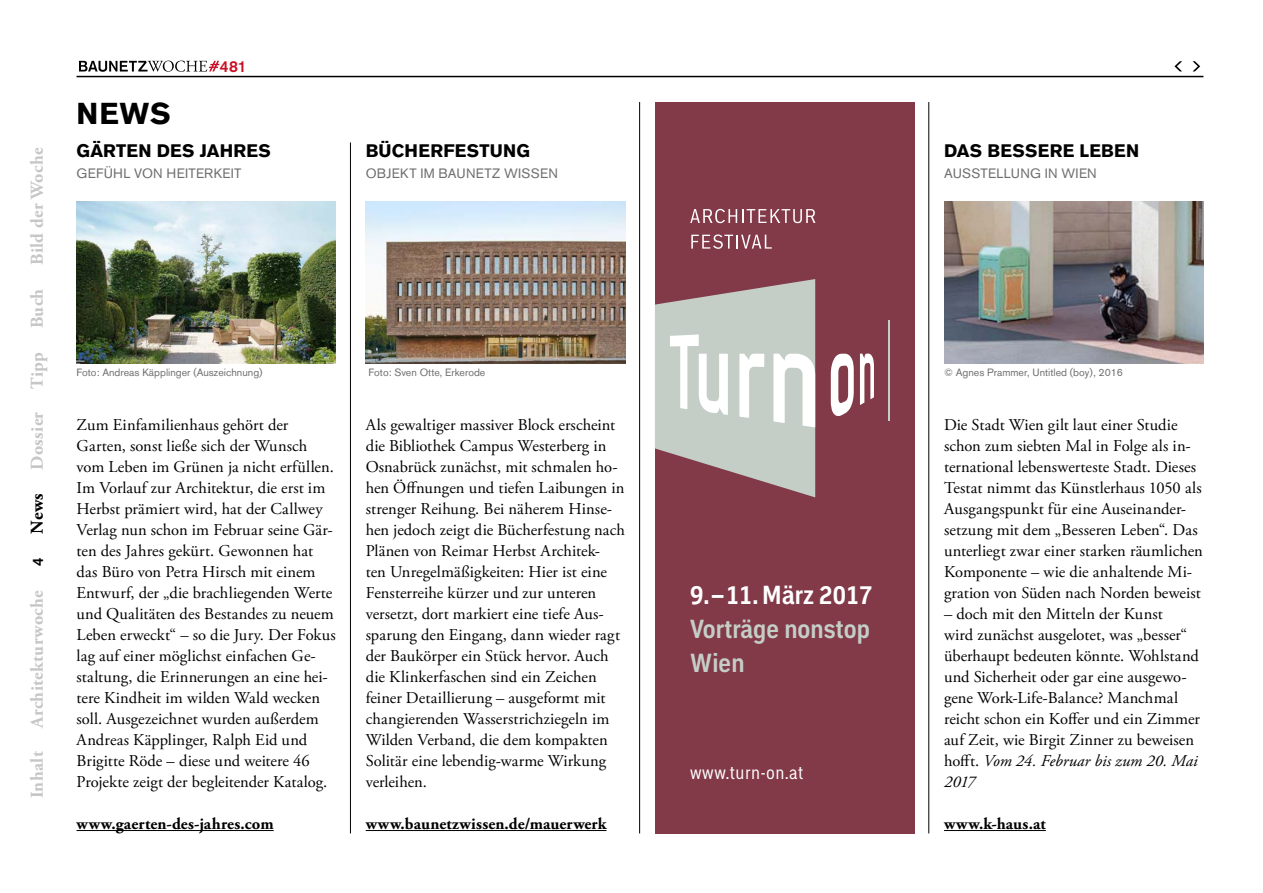
<style>
.page{position:relative;width:1263px;height:893px;background:#fff}
.page>*{position:absolute;margin:0;border:0;box-sizing:border-box;transform-origin:0 0}
.t1{font:700 30px "Akzidenz Grotesk BQ";color:#000}
.t2{font:700 condensed 25.8px/34px "Embarcadero MVB";letter-spacing:.005em;color:#c4cec7}
.t3{font:700 condensed 25.8px "Embarcadero MVB";letter-spacing:.005em;color:#fff}
.t4{font:condensed 18.45px "Embarcadero MVB";letter-spacing:.03em;color:#fff}
.t5{font:700 18px "Adobe Garamond Pro";letter-spacing:.02em;color:#c6c6c6}
.t6{font:700 18px "Akzidenz Grotesk BQ";letter-spacing:.015em;color:#000}
.t7{font:700 18px "Adobe Garamond Pro";color:#000}
.t8{font:16.5px/21px "Adobe Garamond Pro";letter-spacing:.005em;color:#000}
.t9{font:700 16.5px "Adobe Garamond Pro";letter-spacing:.01em;color:#000}
.t10{font:500 15.75px "Akzidenz Grotesk BQ";color:#cb0f26}
.t11{font:500 15px "Akzidenz Grotesk BQ";color:#000}
.t12{font:13.5px "Akzidenz Grotesk BQ";letter-spacing:.02em;color:#706f6f}
.t13{font:10.5px "Akzidenz Grotesk BQ";color:#706f6f}
.s1{font-style:italic}
</style>
<div class="page">
<hr style="left:77px;top:76px;width:1126px;height:1px;background:#000">
<svg style="left:1192px;top:61px;width:8px;height:10px"></svg>
<svg style="left:1174px;top:61px;width:8px;height:10px"></svg>
<hr style="left:77px;top:830px;width:197px;height:1px;background:#000">
<hr style="left:350px;top:142px;width:1px;height:691px;background:#000">
<hr style="left:639px;top:102px;width:1px;height:731px;background:#000">
<hr style="left:928px;top:102px;width:1px;height:731px;background:#000">
<hr style="left:366px;top:830px;width:240px;height:1px;background:#000">
<hr style="left:944px;top:830px;width:102px;height:1px;background:#000">
<img style="left:944px;top:202px;width:259px;height:162px">
<img style="left:77px;top:202px;width:259px;height:162px">
<img style="left:366px;top:202px;width:259px;height:162px">
<div style="left:655px;top:102px;width:259px;height:731px;background:#823948"></div>
<hr style="left:889px;top:320px;width:1px;height:101px;background:#c4cec7">
<svg style="left:655px;top:279px;width:160px;height:218px"></svg>
<svg style="left:860px;top:354px;width:14px;height:51px"></svg>
<svg style="left:831px;top:354px;width:23px;height:62px"></svg>
<svg style="left:690px;top:209px;width:125px;height:14px"></svg>
<svg style="left:691px;top:234px;width:81px;height:15px"></svg>
<svg style="left:79px;top:61px;width:140px;height:11px"></svg>
<p class="t5" style="left:27px;top:265px;width:119px;rotate:-90deg">Bild der Woche</p>
<p class="t5" style="left:27px;top:328px;width:41px;rotate:-90deg">Buch</p>
<p class="t5" style="left:27px;top:389px;width:38px;rotate:-90deg">Tipp</p>
<p class="t5" style="left:27px;top:470px;width:59px;rotate:-90deg">Dossier</p>
<p class="t7" style="left:27px;top:534px;width:42px;rotate:-90deg">News</p>
<p class="t11" style="left:29px;top:566px;width:10px;rotate:-90deg">4</p>
<p class="t5" style="left:27px;top:728px;width:139px;rotate:-90deg">Architekturwoche</p>
<p class="t5" style="left:27px;top:798px;width:49px;rotate:-90deg">Inhalt</p>
<h1 class="t1" style="left:77px;top:96px;width:96px">NEWS</h1>
<p class="t10" style="left:220px;top:56px;width:28px">481</p>
<p class="t6" style="left:77px;top:140px;width:196px">GÄRTEN DES JAHRES</p>
<p class="t12" style="left:77px;top:165px;width:167px">GEFÜHL VON HEITERKEIT</p>
<p class="t6" style="left:366px;top:140px;width:166px">BÜCHERFESTUNG</p>
<p class="t12" style="left:366px;top:165px;width:194px">OBJEKT IM BAUNETZ WISSEN</p>
<p class="t6" style="left:944px;top:140px;width:197px">DAS BESSERE LEBEN</p>
<p class="t12" style="left:944px;top:165px;width:154px">AUSSTELLUNG IN WIEN</p>
<p class="t13" style="left:77px;top:366px;width:188px">Foto: Andreas Käpplinger (Auszeichnung)</p>
<p class="t13" style="left:369px;top:366px;width:118px">Foto: Sven Otte, Erkerode</p>
<p class="t13" style="left:944px;top:366px;width:181px">© Agnes Prammer, Untitled (boy), 2016</p>
<p class="t8" style="left:77px;top:415px;width:261px">Zum Einfamilienhaus gehört der Garten, sonst ließe sich der Wunsch vom Leben im Grünen ja nicht erfüllen.<br>Im Vorlauf zur Architektur, die erst im Herbst prämiert wird, hat der Callwey Verlag nun schon im Februar seine Gär&shy;ten des Jahres gekürt. Gewonnen hat das Büro von Petra Hirsch mit einem Entwurf, der „die brachliegenden Werte und Qualitäten des Bestandes zu neuem Leben erweckt“ – so die Jury. Der Fokus lag auf einer möglichst einfachen Ge&shy;staltung, die Erinnerungen an eine hei&shy;tere Kindheit im wilden Wald wecken soll. Ausgezeichnet wurden außerdem Andreas Käpplinger, Ralph Eid und Brigitte Röde – diese und weitere 46<br>Projekte zeigt der begleitender Katalog.</p>
<p class="t9" style="left:77px;top:814px;width:199px">www.gaerten-des-jahres.com</p>
<p class="t8" style="left:366px;top:415px;width:261px">Als gewaltiger massiver Block erscheint die Bibliothek Campus Westerberg in Osnabrück zunächst, mit schmalen ho&shy;hen Öffnungen und tiefen Laibungen in strenger Reihung. Bei näherem Hinse&shy;hen jedoch zeigt die Bücherfestung nach Plänen von Reimar Herbst Architek-<br>ten Unregelmäßigkeiten: Hier ist eine Fensterreihe kürzer und zur unteren versetzt, dort markiert eine tiefe Aus&shy;sparung den Eingang, dann wieder ragt der Baukörper ein Stück hervor. Auch die Klinkerfaschen sind ein Zeichen feiner Detaillierung – ausgeformt mit changierenden Wasserstrichziegeln im Wilden Verband, die dem kompakten Solitär eine lebendig-warme Wirkung verleihen.</p>
<p class="t9" style="left:366px;top:814px;width:242px">www.baunetzwissen.de/mauerwerk</p>
<h2 class="t3" style="left:690px;top:580px;width:184px">9.–11. März 2017</h2>
<h2 class="t2" style="left:690px;top:612px;width:181px">Vorträge nonstop<br>Wien</h2>
<p class="t4" style="left:690px;top:762px;width:115px">www.turn-on.at</p>
<p class="t8" style="left:944px;top:415px;width:260px">Die Stadt Wien gilt laut einer Studie schon zum siebten Mal in Folge als in&shy;ternational lebenswerteste Stadt. Dieses Testat nimmt das Künstlerhaus 1050 als Ausgangspunkt für eine Auseinander&shy;setzung mit dem „Besseren Leben“. Das unterliegt zwar einer starken räumlichen Komponente – wie die anhaltende Mi&shy;gration von Süden nach Norden beweist</p>
<p class="t8" style="left:944px;top:604px;width:257px">– doch mit den Mitteln der Kunst<br>wird zunächst ausgelotet, was „besser“ überhaupt bedeuten könnte. Wohlstand und Sicherheit oder gar eine ausgewo&shy;gene Work-Life-Balance? Manchmal reicht schon ein Koffer und ein Zimmer auf Zeit, wie Birgit Zinner zu beweisen hofft. <span class="s1">Vom 24. Februar bis zum 20. Mai 2017</span></p>
<p class="t9" style="left:944px;top:814px;width:103px">www.k-haus.at</p>
</div>
